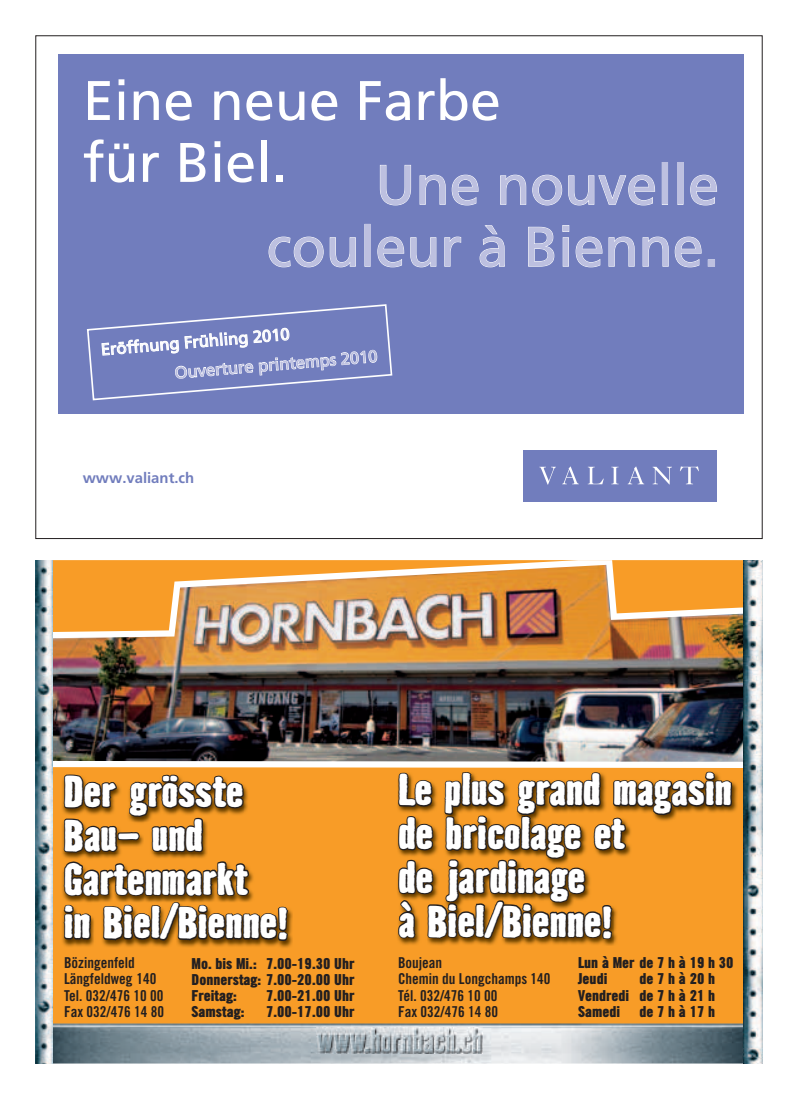
<style>
.page{position:relative;width:798px;height:1099px;background:#fff}
.page>*{position:absolute;margin:0;border:0;box-sizing:border-box;transform-origin:0 0}
.t1{font:55.62px/61.9px "Frutiger Roman OV ILXPUB";color:#bdc0e0;text-align:right}
.t2{font:55.62px/61.9px "Frutiger Roman OV ILXPUB";color:#fff}
.t3{font:41.25px/43.8px "Bad House Hornbach Super Bold OV WGJPUB";letter-spacing:-.015em;color:#fff}
.t4{font:16.5px "Frutiger Roman OV ILXPUB";color:#bdc0e0}
.t5{font:16.5px "Frutiger Roman OV ILXPUB";color:#fff}
.t6{font:15px/16.2px "Trade Gothic Hornbach Super Bd OV AHJPUB";color:#231f20;text-align:justify}
.t7{font:15px/16.2px "Trade Gothic Hornbach Bd Cn 20 OV YGJPUB";color:#231f20}
.t8{font:15px "Trade Gothic Hornbach Super Bd OV AHJPUB";letter-spacing:.245em;color:#231f20}
.t9{font:14.88px "Frutiger Bold OV GLXPUB";color:#717dbd}
</style>
<div class="page">
<div style="left:53px;top:768px;width:690px;height:255px;background:#f89c27"></div>
<img style="left:53px;top:560px;width:690px;height:208px">
<img style="left:61px;top:773px;width:232px;height:175px">
<svg style="left:62px;top:747px;width:227px;height:195px;background:#986522"></svg>
<img style="left:53px;top:1023px;width:690px;height:40px">
<img style="left:35px;top:560px;width:18px;height:503px">
<img style="left:743px;top:560px;width:19px;height:503px">
<img style="left:316px;top:1027px;width:166px;height:26px">
<img style="left:397px;top:770px;width:340px;height:175px">
<svg style="left:396px;top:763px;width:337px;height:177px;background:#a96e22"></svg>
<div style="left:523px;top:450px;width:193px;height:51px;background:#717dbd"></div>
<svg style="left:539px;top:466px;width:159px;height:18px"></svg>
<div style="left:58px;top:54px;width:685px;height:359px;background:#717dbd"></div>
<svg style="left:379px;top:165px;width:32px;height:40px"></svg>
<svg style="left:419px;top:174px;width:26px;height:31px"></svg>
<svg style="left:451px;top:174px;width:27px;height:31px"></svg>
<svg style="left:500px;top:174px;width:26px;height:31px"></svg>
<svg style="left:532px;top:174px;width:30px;height:31px"></svg>
<svg style="left:568px;top:174px;width:87px;height:31px"></svg>
<div style="left:662px;top:162px;width:5px;height:42px;border:1px solid #fff"></div>
<div style="left:677px;top:162px;width:5px;height:42px;border:1px solid #fff"></div>
<svg style="left:690px;top:174px;width:27px;height:31px"></svg>
<svg style="left:268px;top:236px;width:88px;height:31px"></svg>
<svg style="left:377px;top:236px;width:27px;height:31px"></svg>
<svg style="left:410px;top:237px;width:26px;height:30px"></svg>
<svg style="left:444px;top:236px;width:17px;height:31px"></svg>
<svg style="left:479px;top:225px;width:25px;height:42px"></svg>
<svg style="left:528px;top:227px;width:26px;height:40px"></svg>
<svg style="left:562px;top:225px;width:7px;height:42px"></svg>
<svg style="left:575px;top:236px;width:27px;height:31px"></svg>
<svg style="left:608px;top:236px;width:26px;height:31px"></svg>
<svg style="left:642px;top:236px;width:26px;height:31px"></svg>
<svg style="left:674px;top:236px;width:27px;height:31px"></svg>
<svg style="left:708px;top:260px;width:6px;height:6px"></svg>
<svg style="left:86px;top:304px;width:307px;height:97px"></svg>
<h1 class="t2" style="left:83px;top:70px;width:419px">Eine neue Farbe für Biel.</h1>
<h1 class="t1" style="left:267px;top:154px;width:453px">Une nouvelle couleur à Bienne.</h1>
<p class="t5" style="left:100px;top:340px;width:191px;rotate:-5deg">Eröffnung Frühling 2010</p>
<p class="t4" style="left:174px;top:363px;width:205px;rotate:-5deg">Ouverture printemps 2010</p>
<p class="t9" style="left:83px;top:469px;width:113px">www.valiant.ch</p>
<h2 class="t3" style="left:64px;top:769px;width:225px">Der grösste<br>Bau- und<br>Gartenmarkt<br>in Biel/Bienne!</h2>
<p class="t7" style="left:64px;top:954px;width:101px">Bözingenfeld<br>Längfeldweg 140<br>Tel. 032/476 10 00<br>Fax 032/476 14 80</p>
<p class="t6" style="left:191px;top:954px;width:164px">Mo. bis Mi.: 7.00-19.30 Uhr Donnerstag: 7.00-20.00 Uhr Freitag:</p>
<p class="t6" style="left:266px;top:987px;width:90px">7.00-21.00 Uhr</p>
<p class="t6" style="left:191px;top:1003px;width:54px">Samstag:</p>
<p class="t6" style="left:266px;top:1003px;width:90px">7.00-17.00 Uhr</p>
<h2 class="t3" style="left:398px;top:767px;width:335px">Le plus grand magasin de bricolage et<br>de jardinage<br>à Biel/Bienne!</h2>
<p class="t7" style="left:398px;top:954px;width:154px">Boujean<br>Chemin du Longchamps 140<br>Tél. 032/476 10 00<br>Fax 032/476 14 80</p>
<p class="t6" style="left:578px;top:954px;width:157px">LunàMerde7hà19h30<br>Jeudi</p>
<p class="t6" style="left:578px;top:970px;width:138px;text-indent:61px">de7hà20h Vendredi de 7 h à 21 h Samedi</p>
<p class="t8" style="left:639px;top:1001px;width:77px">de7hà17h</p>
</div>
